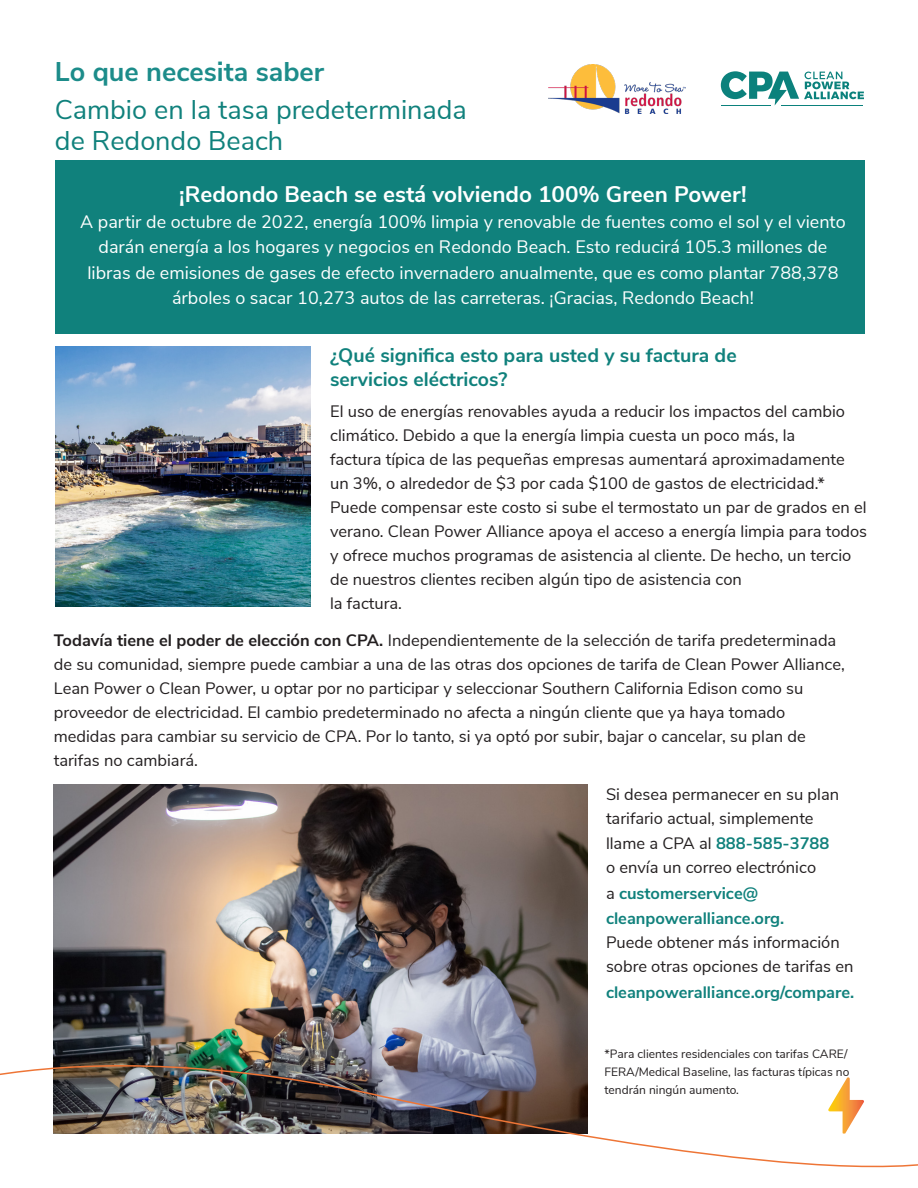
<style>
.page{position:relative;width:918px;height:1188px;background:#fff}
.page>*{position:absolute;margin:0;border:0;box-sizing:border-box;transform-origin:0 0}
.t1{font:27px/31.2px "Nunito Sans";color:#10817c}
.t2{font:700 27px "Nunito Sans";color:#1c8c8a}
.Center_copy{font:700 22.5px "Nunito Sans";color:#fff}
.intro_copy{font:700 19.5px/24px "Nunito Sans";color:#10817c}
.Center_copy-2{font:18px/25.5px "Nunito Sans";color:#fff;text-align:center}
.copy{font:16.5px/24px "Nunito Sans";color:#231f20}
.copy-2{font:700 16.5px/25.5px "Nunito Sans";color:#10817c}
.small_print{font:12px/18px "Nunito Sans";color:#231f20}
.s1{font-weight:700}
.s2{font-weight:700;color:#10817c}
.s3{font-weight:400;color:#231f20}
</style>
<div class="page">
<img style="left:54px;top:784px;width:534px;height:238px">
<img style="left:55px;top:347px;width:255px;height:260px">
<div style="left:55px;top:160px;width:809px;height:174px;background:#10817c"></div>
<svg style="left:721px;top:71px;width:143px;height:35px"></svg>
<img style="left:0;top:1022px;width:918px;height:146px">
<svg style="left:828px;top:1077px;width:36px;height:57px"></svg>
<img style="left:548px;top:64px;width:137px;height:49px">
<p class="t2" style="left:55px;top:52px;width:271px">Lo que necesita saber</p>
<p class="t1" style="left:55px;top:93px;width:413px">Cambio en la tasa predeterminada de Redondo Beach</p>
<p class="Center_copy" style="left:179px;top:178px;width:569px">¡Redondo Beach se está volviendo 100% Green Power!</p>
<p class="Center_copy-2" style="left:80px;top:208px;width:767px">A partir de octubre de 2022, energía 100% limpia y renovable de fuentes como el sol y el viento darán energía a los hogares y negocios en Redondo Beach. Esto reducirá 105.3 millones de libras de emisiones de gases de efecto invernadero anualmente, que es como plantar 788,378 árboles o sacar 10,273 autos de las carreteras. ¡Gracias, Redondo Beach!</p>
<p class="intro_copy" style="left:330px;top:342px;width:408px">¿Qué significa esto para usted y su factura de servicios eléctricos?</p>
<p class="copy" style="left:330px;top:398px;width:539px">El uso de energías renovables ayuda a reducir los impactos del cambio climático. Debido a que la energía limpia cuesta un poco más, la<br>factura típica de las pequeñas empresas aumentará aproximadamente un 3%, o alrededor de $3 por cada $100 de gastos de electricidad.* Puede compensar este costo si sube el termostato un par de grados en el verano. Clean Power Alliance apoya el acceso a energía limpia para todos y ofrece muchos programas de asistencia al cliente. De hecho, un tercio de nuestros clientes reciben algún tipo de asistencia con<br>la factura.</p>
<p class="copy" style="left:54px;top:627px;width:793px"><span class="s1">Todavía tiene el poder de elección con CPA.</span> Independientemente de la selección de tarifa predeterminada de su comunidad, siempre puede cambiar a una de las otras dos opciones de tarifa de Clean Power Alliance, Lean Power o Clean Power, u optar por no participar y seleccionar Southern California Edison como su proveedor de electricidad. El cambio predeterminado no afecta a ningún cliente que ya haya tomado medidas para cambiar su servicio de CPA. Por lo tanto, si ya optó por subir, bajar o cancelar, su plan de tarifas no cambiará.</p>
<p class="copy" style="left:606px;top:781px;width:235px">Si desea permanecer en su plan tarifario actual, simplemente</p>
<p class="copy" style="left:606px;top:830px;width:225px">llame a CPA al <span class="s2">888-585-3788 </span>o envía un correo electrónico</p>
<p class="copy-2" style="left:606px;top:879px;width:180px"><span class="s3">a</span> customerservice@ cleanpoweralliance.org.</p>
<p class="copy" style="left:606px;top:929px;width:249px">Puede obtener más información sobre otras opciones de tarifas en</p>
<p class="copy-2" style="left:606px;top:978px;width:250px">cleanpoweralliance.org/compare.</p>
<p class="small_print" style="left:604px;top:1044px;width:246px">*Para clientes residenciales con tarifas CARE/<br>FERA/Medical Baseline, las facturas típicas no tendrán ningún aumento.</p>
</div>
